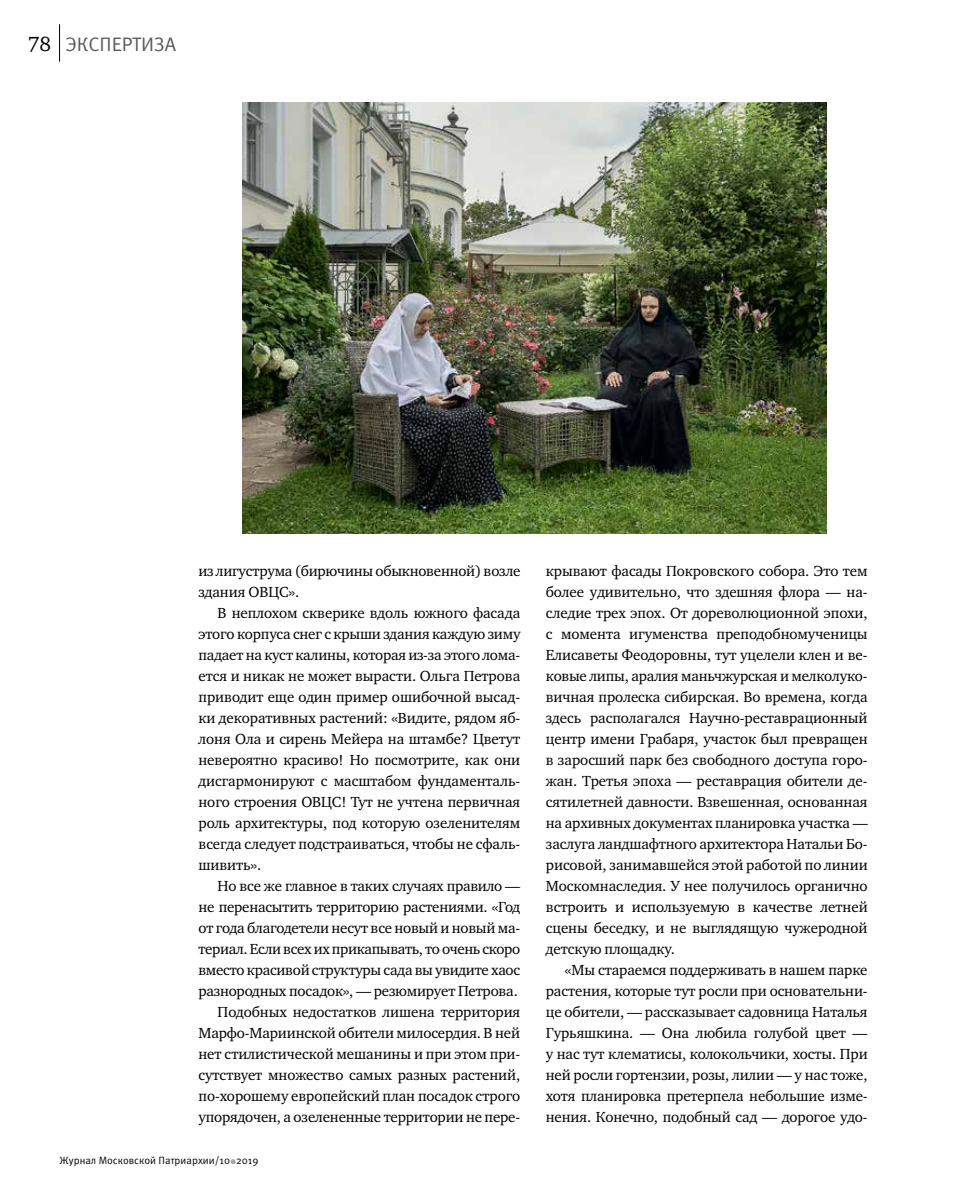
<style>
.page{position:relative;width:957px;height:1191px;background:#fff}
.page>*{position:absolute;margin:0;border:0;box-sizing:border-box;transform-origin:0 0}
.t1{font:19.5px "Meta Pro";letter-spacing:-.005em;color:#58595b}
.t2{font:15px/21px "Charter ITC";letter-spacing:-.01em;color:#000;text-align:justify}
.t3{font:10.5px "Meta Pro";color:#000}
.s1{font-family:"Charter ITC";font-size:21px;color:#000}
</style>
<div class="page">
<hr style="left:59px;top:24px;width:1px;height:38px;background:#000">
<svg style="left:230px;top:1159px;width:6px;height:5px"></svg>
<img style="left:242px;top:102px;width:584px;height:432px">
<h1 class="t1" style="left:28px;top:32px;width:150px"><span class="s1">78</span> ЭКСПЕРТИЗА</h1>
<p class="t2" style="left:198px;top:560px;width:323px">из лигуструма (бирючины обыкновенной) возле здания ОВЦС».</p>
<p class="t2" style="left:198px;top:602px;width:323px;text-indent:19px">В неплохом скверике вдоль южного фасада этого корпуса снег с крыши здания каждую зиму падает на куст калины, которая из-за этого лома&shy;ется и никак не может вырасти. Ольга Петрова приводит еще один пример ошибочной высад&shy;ки декоративных растений: «Видите, рядом яб&shy;лоня Ола и сирень Мейера на штамбе? Цветут невероятно красиво! Но посмотрите, как они дисгармонируют с масштабом фундаменталь&shy;ного строения ОВЦС! Тут не учтена первичная роль архитектуры, под которую озеленителям всегда следует подстраиваться, чтобы не сфаль&shy;шивить».</p>
<p class="t2" style="left:198px;top:875px;width:323px;text-align:right">Но все же главное в таких случаях правило — не перенасытить территорию растениями. «Год от года благодетели несут все новый и новый ма&shy;териал. Если всех их прикапывать, то очень скоро вместо красивой структуры сада вы увидите хаос разнородных посадок», — резюмирует Петрова.<br>Подобных недостатков лишена территория Марфо-Мариинской обители милосердия. В ней нет стилистической мешанины и при этом при&shy;сутствует множество самых разных растений, по-хорошему европейский план посадок строго упорядочен, а озелененные территории не пере-</p>
<p class="t3" style="left:60px;top:1153px;width:200px">Журнал Московской Патриархии/10 2019</p>
<p class="t2" style="left:546px;top:560px;width:323px">крывают фасады Покровского собора. Это тем более удивительно, что здешняя флора — на&shy;следие трех эпох. От дореволюционной эпохи, с момента игуменства преподобномученицы Елисаветы Феодоровны, тут уцелели клен и ве&shy;ковые липы, аралия маньчжурская и мелколуко&shy;вичная пролеска сибирская. Во времена, когда здесь располагался Научно-реставрационный центр имени Грабаря, участок был превращен в заросший парк без свободного доступа горо&shy;жан. Третья эпоха — реставрация обители де&shy;сятилетней давности. Взвешенная, основанная на архивных документах планировка участка — заслуга ландшафтного архитектора Натальи Бо&shy;рисовой, занимавшейся этой работой по линии Москомнаследия. У нее получилось органично встроить и используемую в качестве летней сцены беседку, и не выглядящую чужеродной детскую площадку.</p>
<p class="t2" style="left:546px;top:959px;width:323px;text-indent:19px">«Мы стараемся поддерживать в нашем парке растения, которые тут росли при основательни&shy;це обители, — рассказывает садовница Наталья Гурьяшкина. — Она любила голубой цвет — у нас тут клематисы, колокольчики, хосты. При ней росли гортензии, розы, лилии — у нас тоже, хотя планировка претерпела небольшие изме&shy;нения. Конечно, подобный сад — дорогое удо-</p>
</div>
